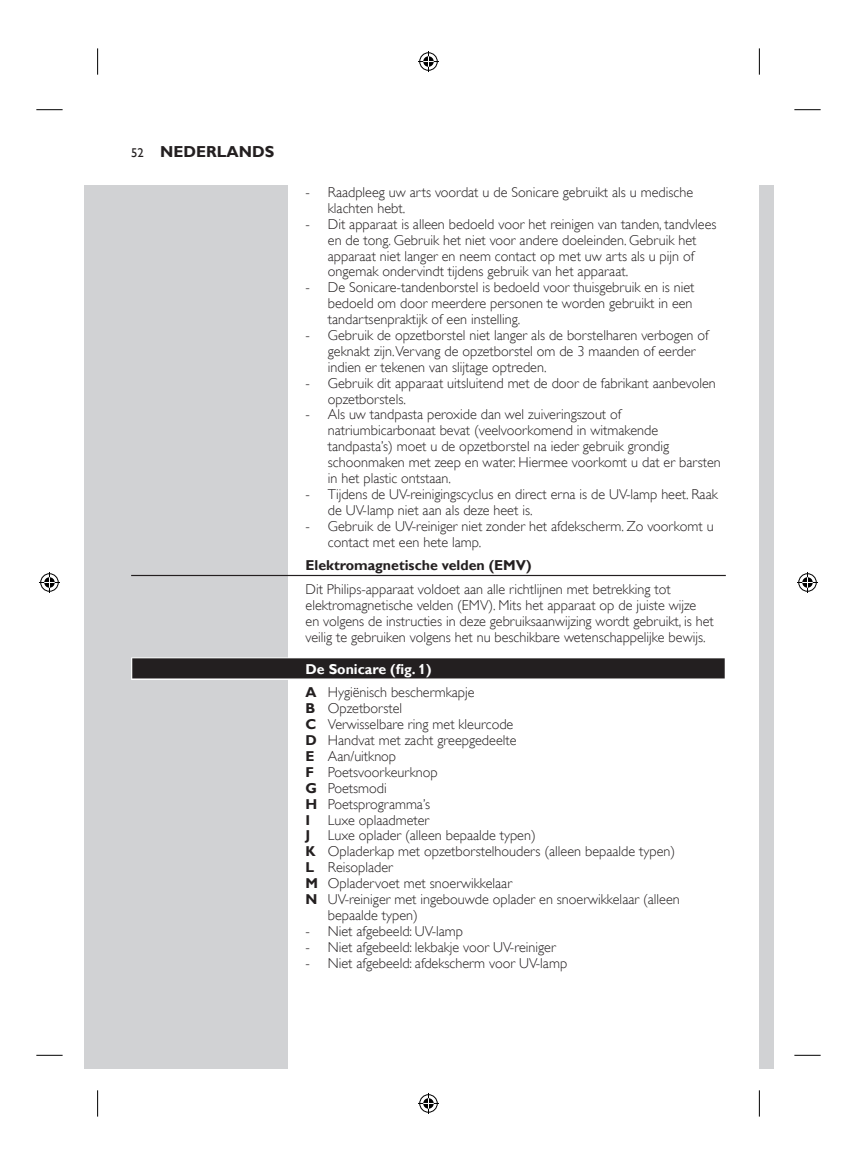
<style>
.page{position:relative;width:857px;height:1165px;background:#fff}
.page>*{position:absolute;margin:0;border:0;box-sizing:border-box;transform-origin:0 0}
.t1{font:700 15.92px "Gill Sans Alt One WGL";color:#231f20}
.t2{font:14.35px/15.9px "Gill Sans Alt One WGL Light";color:#231f20}
.t3{font:700 14.35px "Gill Sans Alt One WGL";color:#231f20}
.t4{font:700 14.35px "Gill Sans Alt One WGL";color:#fff}
.s1{font-weight:400;font-size:12.78px}
.s2{font-family:"Gill Sans Alt One WGL";font-weight:700}
</style>
<div class="page">
<div style="left:84px;top:185px;width:204px;height:883px;background:#d1d2d4"></div>
<div style="left:759px;top:185px;width:15px;height:883px;background:#d1d2d4"></div>
<hr style="left:131px;top:575px;width:595px;height:1px;background:#231f20">
<div style="left:131px;top:657px;width:595px;height:22px;background:#605d5e"></div>
<div style="left:132px;top:658px;width:592px;height:20px;background:#231f20"></div>
<svg style="left:36px;top:109px;width:27px;height:1px"></svg>
<svg style="left:794px;top:109px;width:26px;height:1px"></svg>
<svg style="left:36px;top:1054px;width:27px;height:1px"></svg>
<svg style="left:794px;top:1054px;width:26px;height:1px"></svg>
<svg style="left:97px;top:48px;width:1px;height:27px"></svg>
<svg style="left:97px;top:1090px;width:1px;height:26px"></svg>
<svg style="left:759px;top:48px;width:1px;height:27px"></svg>
<svg style="left:759px;top:1090px;width:1px;height:26px"></svg>
<svg style="left:418px;top:51px;width:21px;height:21px"></svg>
<svg style="left:418px;top:1093px;width:21px;height:21px"></svg>
<svg style="left:39px;top:572px;width:21px;height:21px"></svg>
<svg style="left:797px;top:572px;width:21px;height:21px"></svg>
<p class="t1" style="left:131px;top:142px;width:145px"><span class="s1">52</span> NEDERLANDS</p>
<p class="t2" style="left:328px;top:184px;width:394px">Raadpleeg uw arts voordat u de Sonicare gebruikt als u medische klachten hebt.<br>Dit apparaat is alleen bedoeld voor het reinigen van tanden, tandvlees en de tong. Gebruik het niet voor andere doeleinden. Gebruik het apparaat niet langer en neem contact op met uw arts als u pijn of ongemak ondervindt tijdens gebruik van het apparaat.<br>De Sonicare-tandenborstel is bedoeld voor thuisgebruik en is niet bedoeld om door meerdere personen te worden gebruikt in een tandartsenpraktijk of een instelling.<br>Gebruik de opzetborstel niet langer als de borstelharen verbogen of geknakt zijn.Vervang de opzetborstel om de 3 maanden of eerder indien er tekenen van slijtage optreden.<br>Gebruik dit apparaat uitsluitend met de door de fabrikant aanbevolen opzetborstels.<br>Als uw tandpasta peroxide dan wel zuiveringszout of natriumbicarbonaat bevat (veelvoorkomend in witmakende tandpasta’s) moet u de opzetborstel na ieder gebruik grondig schoonmaken met zeep en water. Hiermee voorkomt u dat er barsten in het plastic ontstaan.<br>Tijdens de UV-reinigingscyclus en direct erna is de UV-lamp heet. Raak de UV-lamp niet aan als deze heet is.<br>Gebruik de UV-reiniger niet zonder het afdekscherm. Zo voorkomt u contact met een hete lamp.</p>
<p class="t3" style="left:305px;top:557px;width:227px">Elektromagnetische velden (EMV)</p>
<p class="t2" style="left:305px;top:581px;width:410px">Dit Philips-apparaat voldoet aan alle richtlijnen met betrekking tot elektromagnetische velden (EMV). Mits het apparaat op de juiste wijze<br>en volgens de instructies in deze gebruiksaanwijzing wordt gebruikt, is het veilig te gebruiken volgens het nu beschikbare wetenschappelijke bewijs.</p>
<p class="t4" style="left:305px;top:660px;width:128px">De Sonicare (fig. 1)</p>
<p class="t2" style="left:305px;top:684px;width:171px"><span class="s2">A</span> Hygiënisch beschermkapje</p>
<p class="t2" style="left:305px;top:700px;width:98px"><span class="s2">B</span> Opzetborstel</p>
<p class="t2" style="left:305px;top:716px;width:209px"><span class="s2">C</span> Verwisselbare ring met kleurcode</p>
<p class="t2" style="left:305px;top:732px;width:212px"><span class="s2">D</span> Handvat met zacht greepgedeelte</p>
<p class="t2" style="left:305px;top:748px;width:92px"><span class="s2">E</span> Aan/uitknop</p>
<p class="t2" style="left:305px;top:764px;width:134px"><span class="s2">F</span> Poetsvoorkeurknop</p>
<p class="t2" style="left:305px;top:780px;width:83px"><span class="s2">G</span> Poetsmodi</p>
<p class="t2" style="left:305px;top:795px;width:126px"><span class="s2">H</span> Poetsprogramma’s</p>
<p class="t2" style="left:305px;top:811px;width:125px"><span class="s2">I</span> Luxe oplaadmeter</p>
<p class="t2" style="left:305px;top:827px;width:232px"><span class="s2">J</span> Luxe oplader (alleen bepaalde typen)</p>
<p class="t2" style="left:305px;top:843px;width:371px"><span class="s2">K</span> Opladerkap met opzetborstelhouders (alleen bepaalde typen)</p>
<p class="t2" style="left:305px;top:859px;width:89px"><span class="s2">L</span> Reisoplader</p>
<p class="t2" style="left:305px;top:875px;width:208px"><span class="s2">M</span> Opladervoet met snoerwikkelaar</p>
<p class="t2" style="left:305px;top:891px;width:376px"><span class="s2">N</span> UV-reiniger met ingebouwde oplader en snoerwikkelaar (alleen</p>
<p class="t2" style="left:328px;top:907px;width:91px">bepaalde typen)</p>
<p class="t2" style="left:328px;top:922px;width:137px">Niet afgebeeld: UV-lamp</p>
<p class="t2" style="left:328px;top:938px;width:229px">Niet afgebeeld: lekbakje voor UV-reiniger</p>
<p class="t2" style="left:328px;top:954px;width:241px">Niet afgebeeld: afdekscherm voor UV-lamp</p>
<p class="t2" style="left:305px;top:184px;width:6px">-</p>
<p class="t2" style="left:305px;top:216px;width:6px">-</p>
<p class="t2" style="left:305px;top:279px;width:6px">-</p>
<p class="t2" style="left:305px;top:327px;width:6px">-</p>
<p class="t2" style="left:305px;top:375px;width:6px">-</p>
<p class="t2" style="left:305px;top:406px;width:6px">-</p>
<p class="t2" style="left:305px;top:486px;width:6px">-</p>
<p class="t2" style="left:305px;top:518px;width:6px">-</p>
<p class="t2" style="left:305px;top:922px;width:6px;text-align:justify">- - -</p>
</div>
